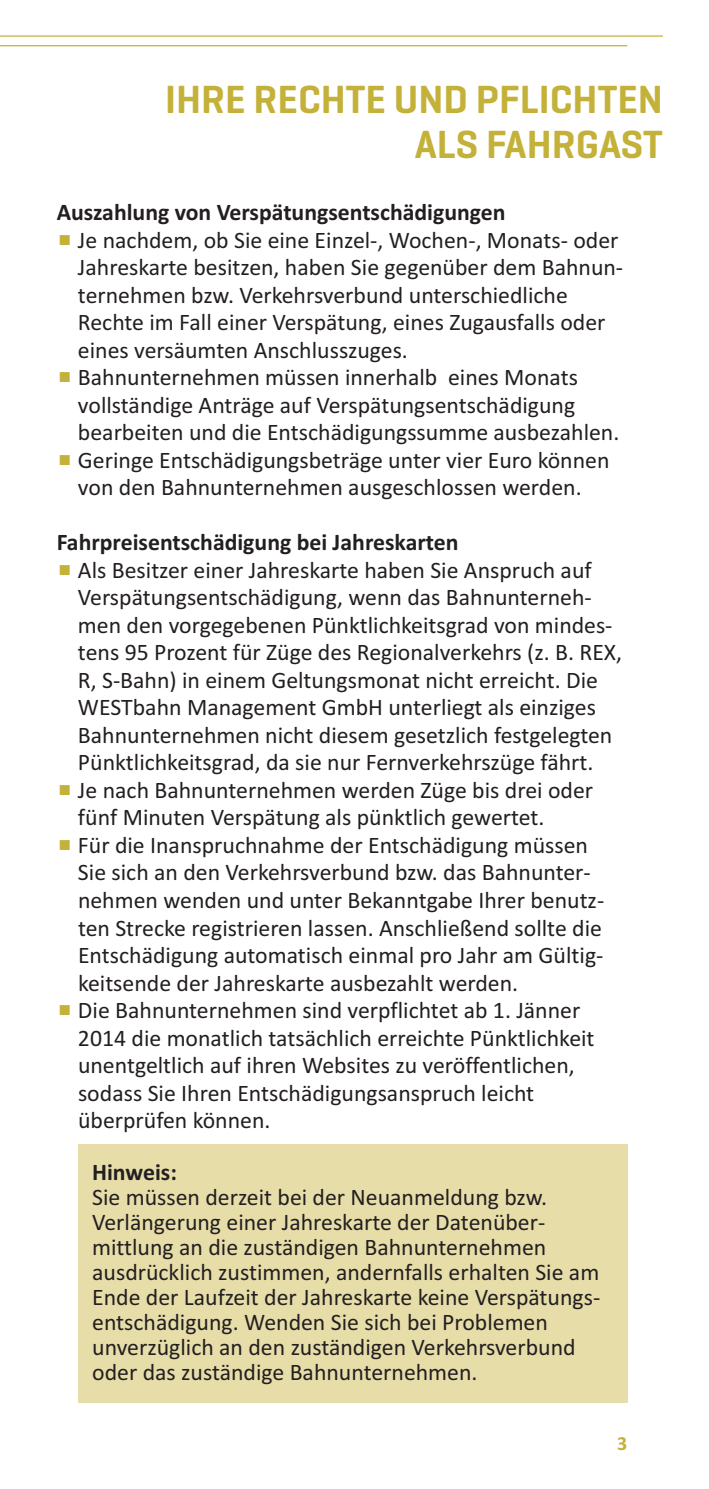
<style>
.page{position:relative;width:709px;height:1489px;background:#fff}
.page>*{position:absolute;margin:0;border:0;box-sizing:border-box;transform-origin:0 0}
.t1{font:600 40px/45px "Geogrotesque";color:#c4b139;text-align:right}
.t2{font:23.75px/27.5px "Calibri";color:#231f20}
.t3{font:700 23.75px "Calibri";color:#231f20}
.t4{font:700 20px "Calibri";color:#c4b139}
</style>
<div class="page">
<hr style="left:0;top:35px;width:663px;height:2px;background:#c4b139">
<hr style="left:0;top:45px;width:627px;height:1px;background:#c4b139">
<div style="left:78px;top:1144px;width:549px;height:259px;background:#e6dda9"></div>
<h1 class="t1" style="left:165px;top:80px;width:499px">IHRE RECHTE UND PFLICHTEN<br>ALS FAHRGAST</h1>
<p class="t3" style="left:57px;top:198px;width:450px">Auszahlung von Verspätungsentschädigungen</p>
<p class="t2" style="left:78px;top:226px;width:546px">Je nachdem, ob Sie eine Einzel-, Wochen-, Monats- oder Jahreskarte besitzen, haben Sie gegenüber dem Bahnun&shy;ternehmen bzw. Verkehrsverbund unterschiedliche Rechte im Fall einer Verspätung, eines Zugausfalls oder eines versäumten Anschlusszuges.<br>Bahnunternehmen müssen innerhalb eines Monats vollständige Anträge auf Verspätungsentschädigung bearbeiten und die Entschädigungssumme ausbezahlen.<br>Geringe Entschädigungsbeträge unter vier Euro können von den Bahnunternehmen ausgeschlossen werden.</p>
<p class="t3" style="left:57px;top:528px;width:403px">Fahrpreisentschädigung bei Jahreskarten</p>
<p class="t2" style="left:78px;top:556px;width:546px">Als Besitzer einer Jahreskarte haben Sie Anspruch auf Verspätungsentschädigung, wenn das Bahnunterneh&shy;men den vorgegebenen Pünktlichkeitsgrad von mindes&shy;tens 95 Prozent für Züge des Regionalverkehrs (z. B. REX, R, S-Bahn) in einem Geltungsmonat nicht erreicht. Die WESTbahn Management GmbH unterliegt als einziges Bahnunternehmen nicht diesem gesetzlich festgelegten Pünktlichkeitsgrad, da sie nur Fernverkehrszüge fährt.<br>Je nach Bahnunternehmen werden Züge bis drei oder fünf Minuten Verspätung als pünktlich gewertet.<br>Für die Inanspruchnahme der Entschädigung müssen<br>Sie sich an den Verkehrsverbund bzw. das Bahnunter&shy;nehmen wenden und unter Bekanntgabe Ihrer benutz&shy;ten Strecke registrieren lassen. Anschließend sollte die Entschädigung automatisch einmal pro Jahr am Gültig&shy;keitsende der Jahreskarte ausbezahlt werden.<br>Die Bahnunternehmen sind verpflichtet ab 1. Jänner 2014 die monatlich tatsächlich erreichte Pünktlichkeit unentgeltlich auf ihren Websites zu veröffentlichen, sodass Sie Ihren Entschädigungsanspruch leicht überprüfen können.</p>
<p class="t3" style="left:92px;top:1157px;width:86px">Hinweis:</p>
<p class="t2" style="left:92px;top:1183px;width:509px;line-height:25px">Sie müssen derzeit bei der Neuanmeldung bzw.<br>Verlängerung einer Jahreskarte der Datenüber&shy;mittlung an die zuständigen Bahnunternehmen ausdrücklich zustimmen, andernfalls erhalten Sie am Ende der Laufzeit der Jahreskarte keine Verspätungs&shy;entschädigung. Wenden Sie sich bei Problemen unverzüglich an den zuständigen Verkehrsverbund oder das zuständige Bahnunternehmen.</p>
<p class="t4" style="left:617px;top:1430px;width:12px">3</p>
</div>
